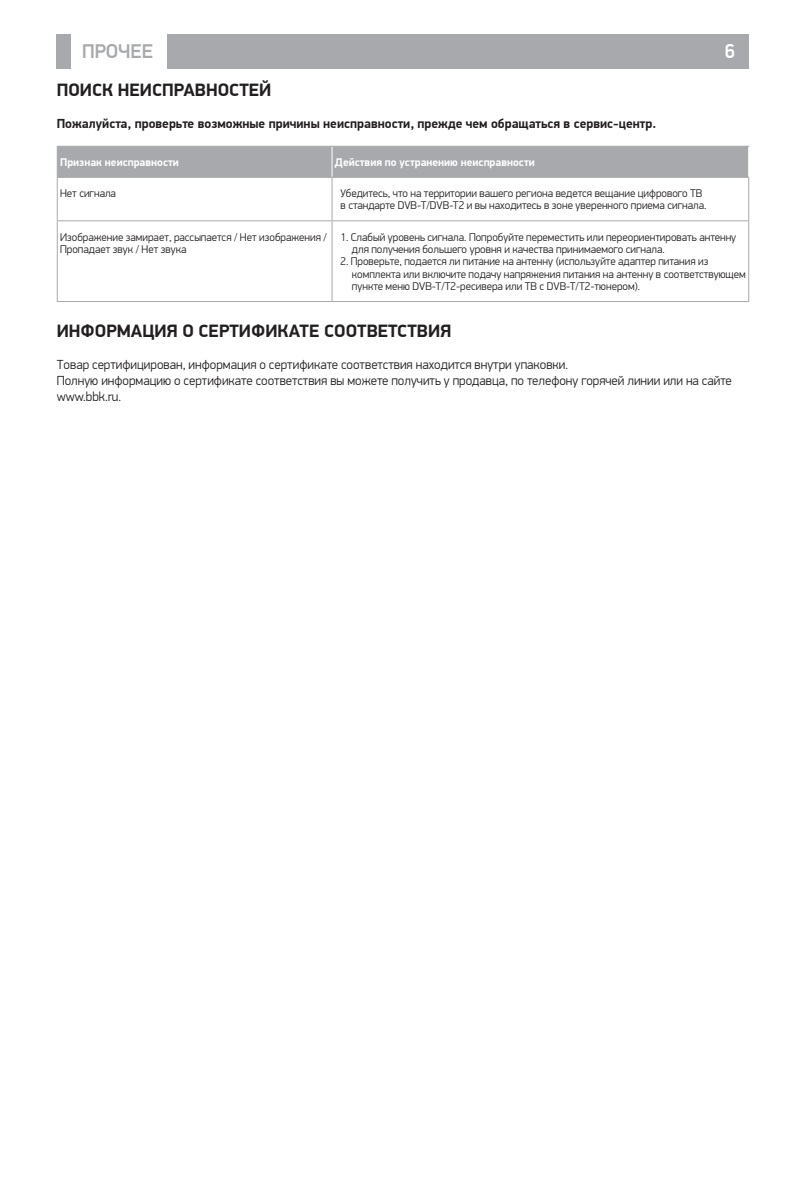
<style>
.page{position:relative;width:806px;height:1191px;background:#fff}
.page>*{position:absolute;margin:0;border:0;box-sizing:border-box;transform-origin:0 0}
.t1{font:500 20px "PF Din Display Pro";color:#a8a9ad}
.t2{font:500 20px "PF Din Display Pro";color:#fff}
.head_1{font:700 18px "PF Din Display Pro";color:#231f20}
.text{font:300 13.2px/16px "PF Din Display Pro";color:#231f20}
.text-2{font:700 13.2px "PF Din Display Pro";color:#231f20}
.text_table_new{font:300 11.2px/12.4px "PF Din Display Pro";color:#231f20}
.text_table_new-2{font:700 11.2px "PF Din Display Pro";color:#fff}
</style>
<div class="page">
<div style="left:57px;top:34px;width:14px;height:34px;background:#a8a9ad"></div>
<div style="left:167px;top:34px;width:581px;height:34px;background:#a8a9ad"></div>
<div style="left:58px;top:147px;width:689px;height:30px;background:#a8a9ad"></div>
<hr style="left:57px;top:147px;width:1px;height:30px;background:#a8a9ad">
<hr style="left:57px;top:146px;width:275px;height:1px;background:#a8a9ad">
<hr style="left:331px;top:147px;width:1px;height:30px;background:#fff">
<hr style="left:332px;top:146px;width:416px;height:1px;background:#a8a9ad">
<hr style="left:57px;top:178px;width:1px;height:42px;background:#a8a9ad">
<hr style="left:57px;top:177px;width:275px;height:1px;background:#a8a9ad">
<hr style="left:331px;top:178px;width:1px;height:42px;background:#a8a9ad">
<hr style="left:747px;top:178px;width:1px;height:42px;background:#a8a9ad">
<hr style="left:332px;top:177px;width:416px;height:1px;background:#a8a9ad">
<hr style="left:57px;top:221px;width:1px;height:80px;background:#a8a9ad">
<hr style="left:57px;top:220px;width:275px;height:1px;background:#a8a9ad">
<hr style="left:57px;top:301px;width:275px;height:1px;background:#a8a9ad">
<hr style="left:331px;top:221px;width:1px;height:80px;background:#a8a9ad">
<hr style="left:747px;top:221px;width:1px;height:80px;background:#a8a9ad">
<hr style="left:332px;top:220px;width:416px;height:1px;background:#a8a9ad">
<hr style="left:332px;top:301px;width:416px;height:1px;background:#a8a9ad">
<h1 class="t1" style="left:82px;top:39px;width:73px">ПРОЧЕЕ</h1>
<p class="t2" style="left:724px;top:39px;width:12px">6</p>
<p class="head_1" style="left:57px;top:79px;width:216px">ПОИСК НЕИСПРАВНОСТЕЙ</p>
<p class="text-2" style="left:57px;top:115px;width:600px">Пожалуйста, проверьте возможные причины неисправности, прежде чем обращаться в сервис-центр.</p>
<p class="text_table_new-2" style="left:60px;top:155px;width:120px">Признак неисправности</p>
<p class="text_table_new-2" style="left:334px;top:155px;width:201px">Действия по устранению неисправности</p>
<p class="text_table_new" style="left:60px;top:187px;width:57px">Нет сигнала</p>
<p class="text_table_new" style="left:340px;top:187px;width:363px">Убедитесь, что на территории вашего региона ведется вещание цифрового ТВ</p>
<p class="text_table_new" style="left:340px;top:200px;width:367px">в стандарте DVB-T/DVB-T2 и вы находитесь в зоне уверенного приема сигнала.</p>
<p class="text_table_new" style="left:60px;top:231px;width:268px">Изображение замирает, рассыпается / Нет изображения /<br>Пропадает звук / Нет звука</p>
<p class="text_table_new" style="left:351px;top:231px;width:385px;text-indent:-11px">1. Слабый уровень сигнала. Попробуйте переместить или переориентировать антенну для получения большего уровня и качества принимаемого сигнала.</p>
<p class="text_table_new" style="left:351px;top:255px;width:395px;text-indent:-11px">2. Проверьте, подается ли питание на антенну (используйте адаптер питания из комплекта или включите подачу напряжения питания на антенну в соответствующем пункте меню DVB-T/T2-ресивера или ТВ с DVB-T/T2-тюнером).</p>
<p class="head_1" style="left:57px;top:320px;width:396px">ИНФОРМАЦИЯ О СЕРТИФИКАТЕ СООТВЕТСТВИЯ</p>
<p class="text" style="left:57px;top:356px;width:512px">Товар сертифицирован, информация о сертификате соответствия находится внутри упаковки.</p>
<p class="text" style="left:57px;top:372px;width:676px">Полную информацию о сертификате соответствия вы можете получить у продавца, по телефону горячей линии или на сайте www.bbk.ru.</p>
</div>
